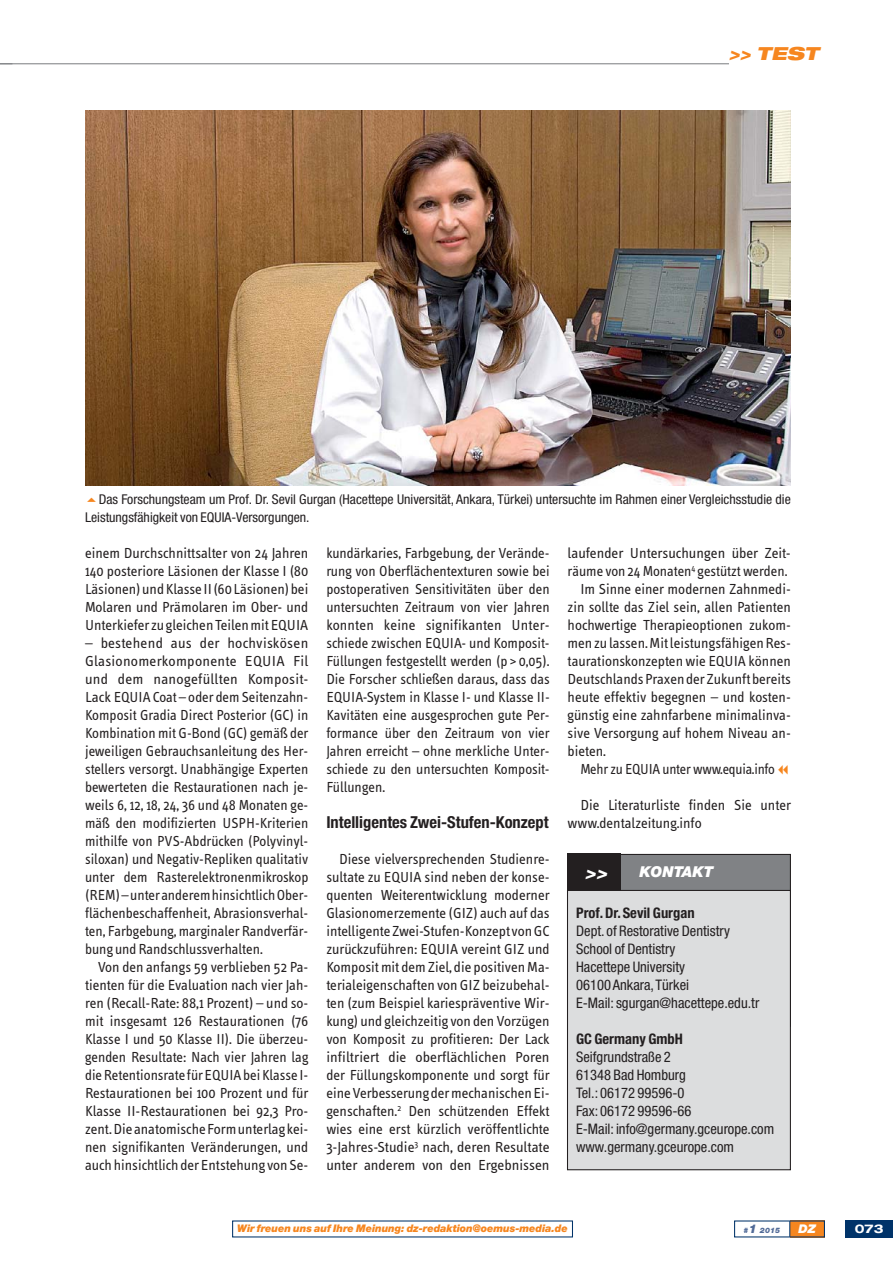
<style>
.page{position:relative;width:893px;height:1263px;background:#fff}
.page>*{position:absolute;margin:0;border:0;box-sizing:border-box;transform-origin:0 0}
.t1{font:italic 900 expanded 18px "Helvetica Neue";color:#f6861f}
.t2{font:italic 900 expanded 18px "Helvetica Neue";color:#fff}
.t3{font:700 condensed 16.5px "Helvetica Neue";color:#231f20}
.t4{font:15px/18px "Info Text";color:#231f20;text-align:justify}
.t5{font:15px "Info Text";color:#231f20;scale:.96 1}
.t6{font:italic 900 15px "Helvetica Neue";color:#fff}
.t7{font:condensed 14.55px/18px "Helvetica Neue";color:#231f20}
.t8{font:700 condensed 14.55px "Helvetica Neue";color:#231f20}
.t9{font:700 condensed 14.55px "Helvetica Neue";color:#231f20}
.t10{font:condensed 13.5px/18px "Helvetica Neue";color:#231f20}
.t11{font:700 expanded 12px "Helvetica Neue";color:#fff}
.t12{font:italic 900 12px "Helvetica Neue";color:#fff}
.t13{font:italic 900 10.5px "Helvetica Neue";letter-spacing:-.01em;color:#f6861f}
.t14{font:italic 900 7.5px "Helvetica Neue";color:#516b98}
.s1{font-size:12px}
</style>
<div class="page">
<div style="left:790px;top:1220px;width:35px;height:17px;background:#f6861f"></div>
<div style="left:845px;top:1220px;width:48px;height:17px;background:#003369"></div>
<svg style="left:789px;top:1221px;width:1px;height:16px"></svg>
<img style="left:85px;top:111px;width:706px;height:375px">
<div style="left:568px;top:854px;width:222px;height:172px;background:#808285"></div>
<div style="left:567px;top:890px;width:223px;height:280px;background:#dcddde"></div>
<div style="left:567px;top:890px;width:224px;height:280px;border:1px solid #231f20"></div>
<div style="left:567px;top:854px;width:53px;height:37px;background:#231f20"></div>
<hr style="left:0;top:63px;width:729px;height:1px;background:#808285">
<p class="t1" style="left:729px;top:45px;width:95px">&gt;&gt; TEST</p>
<p class="t10" style="left:85px;top:492px;width:707px;text-indent:14px">Das Forschungsteam um Prof. Dr. Sevil Gurgan (Hacettepe Universität, Ankara, Türkei) untersuchte im Rahmen einer Vergleichsstudie die<br>Leistungsfähigkeit von EQUIA-Versorgungen.</p>
<p class="t4" style="left:85px;top:545px;width:225px">einem Durchschnittsalter von 24 Jahren 140 posteriore Läsionen der Klasse I (80<br>Läsionen) und Klasse II (60 Läsionen) bei Molaren und Prämolaren im Ober- und Unterkiefer zu gleichen Teilen mit EQUIA</p>
<p class="t4" style="left:85px;top:635px;width:225px">– bestehend aus der hochviskösen Glasionomerkomponente EQUIA Fil und dem nanogefüllten Komposit-Lack EQUIA Coat – oder dem Seitenzahn-Komposit Gradia Direct Posterior (GC) in Kombination mit G-Bond (GC) gemäß der jeweiligen Gebrauchsanleitung des Her&shy;stellers versorgt. Unabhängige Experten bewerteten die Restaurationen nach je&shy;weils 6, 12, 18, 24, 36 und 48 Monaten ge&shy;mäß den modifizierten USPH-Kriterien mithilfe von PVS-Abdrücken (Polyvinyl - siloxan) und Negativ-Repliken qualitativ unter dem Rasterelektronenmikroskop (REM) – unter anderem hinsichtlich Ober&shy;flächenbeschaffenheit, Abrasionsverhal&shy;ten, Farbgebung, marginaler Randverfär&shy;bung und Randschlussverhalten.</p>
<p class="t4" style="left:85px;top:959px;width:225px;text-indent:13px">Von den anfangs 59 verblieben 52 Pa&shy;tienten für die Evaluation nach vier Jah&shy;ren (Recall-Rate: 88,1 Prozent) – und so&shy;mit insgesamt 126 Restaurationen (76<br>Klasse I und 50 Klasse II). Die überzeu&shy;genden Resultate: Nach vier Jahren lag die Retentionsrate für EQUIA bei Klasse I-Restaurationen bei 100 Prozent und für Klasse II-Restaurationen bei 92,3 Pro&shy;zent. Die anatomische Form unterlag kei&shy;nen signifikanten Veränderungen, und auch hinsichtlich der Entstehung von Se-</p>
<p class="t4" style="left:326px;top:545px;width:225px">kundärkaries, Farbgebung, der Verände&shy;rung von Oberflächentexturen sowie bei postoperativen Sensitivitäten über den untersuchten Zeitraum von vier Jahren konnten keine signifikanten Unter&shy;schiede zwischen EQUIA- und Komposit-Füllungen festgestellt werden (p &gt; 0,05).<br>Die Forscher schließen daraus, dass das EQUIA-System in Klasse I- und Klasse II-Kavi täten eine ausgesprochen gute Per&shy;formance über den Zeitraum von vier Jahren erreicht – ohne merkliche Unter&shy;schiede zu den untersuchten Komposit-Füllungen.</p>
<p class="t3" style="left:326px;top:816px;width:224px">Intelligentes Zwei-Stufen-Konzept</p>
<p class="t4" style="left:326px;top:851px;width:225px;text-indent:13px">Diese vielversprechenden Studienre&shy;sultate zu EQUIA sind neben der konse&shy;quenten Weiterentwicklung moderner Glasionomerzemente (GIZ) auch auf das intelligente Zwei-Stufen-Konzept von GC zurückzuführen: EQUIA vereint GIZ und Komposit mit dem Ziel, die positiven Ma&shy;terialeigenschaften von GIZ beizubehal&shy;ten (zum Beispiel kariespräventive Wir&shy;kung) und gleichzeitig von den Vorzügen von Komposit zu profitieren: Der Lack infiltriert die oberflächlichen Poren der Füllungskomponente und sorgt für eine Verbesserung der mechanischen Ei&shy;genschaften.<sup>2</sup> Den schützenden Effekt wies eine erst kürzlich veröffentlichte 3-Jahres-Studie<sup>3</sup> nach, deren Resultate unter anderem von den Ergebnissen</p>
<p class="t4" style="left:568px;top:545px;width:225px">laufender Untersuchungen über Zeit-</p>
<p class="t4" style="left:568px;top:563px;width:221px">räume von 24 Monaten<sup>4</sup> gestützt werden.</p>
<p class="t4" style="left:580px;top:581px;width:212px">Im Sinne einer modernen Zahnmedi-</p>
<p class="t4" style="left:568px;top:599px;width:225px">zin sollte das Ziel sein, allen Patienten</p>
<p class="t4" style="left:568px;top:617px;width:225px">hochwertige Therapieoptionen zukom-</p>
<p class="t4" style="left:568px;top:635px;width:225px">men zu lassen. Mit leistungsfähigen Res-</p>
<p class="t4" style="left:568px;top:653px;width:225px">taurationskonzepten wie EQUIA können</p>
<p class="t4" style="left:568px;top:671px;width:225px">Deutschlands Praxen der Zukunft bereits</p>
<p class="t4" style="left:568px;top:689px;width:225px">heute effektiv begegnen – und kosten-</p>
<p class="t4" style="left:568px;top:707px;width:225px">günstig eine zahnfarbene minimalinva-</p>
<p class="t4" style="left:568px;top:725px;width:225px">sive Versorgung auf hohem Niveau an-</p>
<p class="t4" style="left:568px;top:743px;width:40px">bieten.</p>
<p class="t5" style="left:580px;top:763px;width:204px">Mehr zu EQUIA unter www.equia.info</p>
<p class="t4" style="left:568px;top:797px;width:225px;text-indent:13px">Die Literaturliste finden Sie unter www.dentalzeitung.info</p>
<p class="t6" style="left:639px;top:866px;width:76px">KONTAKT</p>
<p class="t2" style="left:585px;top:864px;width:27px">&gt;&gt;</p>
<p class="t8" style="left:576px;top:908px;width:120px">Prof. Dr. Sevil Gurgan</p>
<p class="t7" style="left:576px;top:923px;width:185px">Dept. of Restorative Dentistry<br>School of Dentistry<br>Hacettepe University<br>06100 Ankara, Türkei<br>E-Mail: sgurgan@hacettepe.edu.tr</p>
<p class="t9" style="left:576px;top:1030px;width:108px">GC Germany GmbH</p>
<p class="t7" style="left:576px;top:1049px;width:200px">Seifgrundstraße 2<br>61348 Bad Homburg<br>Tel.: 06172 99596-0<br>Fax: 06172 99596-66<br>E-Mail: info@germany.gceurope.com www.germany.gceurope.com</p>
<p class="t13" style="left:237px;top:1224px;width:332px">Wir freuen uns auf Ihre Meinung: dz-redaktion@oemus-media.de</p>
<p class="t14" style="left:744px;top:1227px;width:38px">#<span class="s1">1</span> 2015</p>
<p class="t12" style="left:798px;top:1224px;width:19px">DZ</p>
<p class="t11" style="left:855px;top:1224px;width:31px">073</p>
</div>
